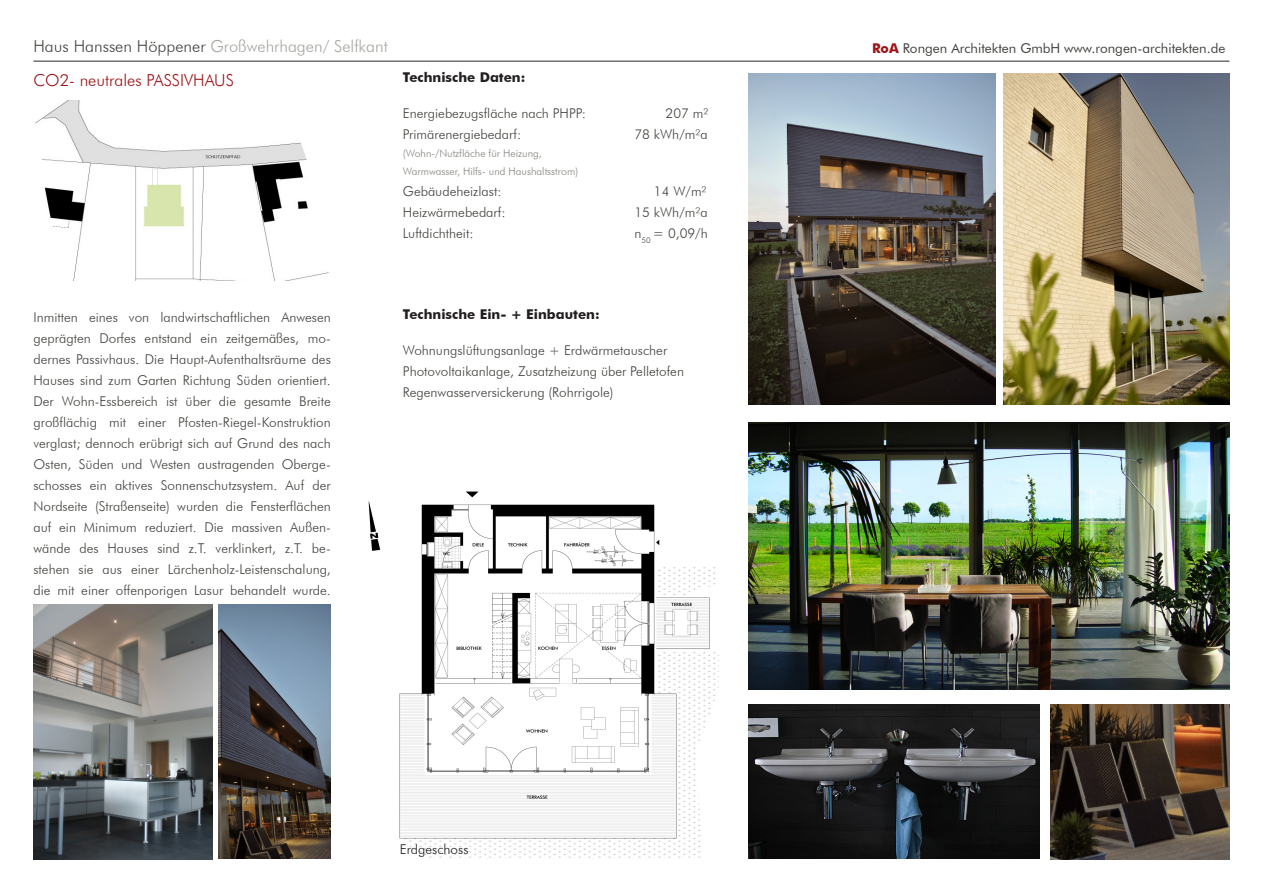
<style>
.page{position:relative;width:1263px;height:893px;background:#fff}
.page>*{position:absolute;margin:0;border:0;box-sizing:border-box;transform-origin:0 0}
.t1{font:300 16.5px "Futura BT";color:#a6a6a0}
.t2{font:300 16.5px "Futura BT";color:#9c1418}
.t3{font:300 13.5px/21px "Futura BT";color:#42413d;text-align:justify}
.t4{font:13.5px "Futura BT";color:#42413d}
.t5{font:700 13.5px "Futura BT";color:#231f20}
.t6{font:300 13.5px "Futura BT";color:#231f20}
.t7{font:300 10.5px "Futura BT";color:#81817c}
.s1{color:#454541}
.s2{font-weight:700;color:#9c1418}
</style>
<div class="page">
<hr style="left:33px;top:61px;width:1196px;height:1px;background:#42413d">
<img style="left:35px;top:101px;width:294px;height:179px">
<img style="left:368px;top:492px;width:348px;height:366px">
<img style="left:33px;top:604px;width:179px;height:255px">
<img style="left:749px;top:704px;width:291px;height:154px">
<img style="left:749px;top:74px;width:246px;height:330px">
<img style="left:749px;top:422px;width:480px;height:268px">
<img style="left:1051px;top:704px;width:178px;height:155px">
<img style="left:1003px;top:74px;width:226px;height:330px">
<img style="left:219px;top:604px;width:112px;height:254px">
<p class="t1" style="left:33px;top:36px;width:356px"><span class="s1">Haus Hanssen Höppener</span> Großwehrhagen/ Selfkant</p>
<p class="t4" style="left:872px;top:40px;width:355px"><span class="s2">RoA</span> Rongen Architekten GmbH www.rongen-architekten.de</p>
<p class="t2" style="left:33px;top:70px;width:202px">CO2- neutrales PASSIVHAUS</p>
<p class="t5" style="left:403px;top:69px;width:124px">Technische Daten:</p>
<p class="t3" style="left:403px;top:103px;width:185px">Energiebezugsfläche nach PHPP:</p>
<p class="t3" style="left:666px;top:103px;width:44px">207 m²</p>
<p class="t3" style="left:403px;top:124px;width:120px">Primärenergiebedarf:</p>
<p class="t3" style="left:634px;top:124px;width:75px">78 kWh/m²a</p>
<p class="t7" style="left:403px;top:147px;width:140px">(Wohn-/Nutzfläche für Heizung,</p>
<p class="t7" style="left:403px;top:165px;width:177px">Warmwasser, Hilfs- und Haushaltsstrom)</p>
<p class="t3" style="left:403px;top:181px;width:100px">Gebäudeheizlast:</p>
<p class="t3" style="left:654px;top:181px;width:54px">14 W/m²</p>
<p class="t3" style="left:403px;top:202px;width:104px">Heizwärmebedarf:</p>
<p class="t3" style="left:634px;top:202px;width:75px">15 kWh/m²a</p>
<p class="t3" style="left:403px;top:223px;width:72px">Luftdichtheit:</p>
<p class="t3" style="left:634px;top:223px;width:75px">n<sub>50</sub> = 0,09/h</p>
<p class="t3" style="left:33px;top:307px;width:299px">Inmitten eines von landwirtschaftlichen Anwesen geprägten Dorfes entstand ein zeitgemäßes, mo&shy;dernes Passivhaus. Die Haupt-Aufenthaltsräume des Hauses sind zum Garten Richtung Süden orientiert.<br>Der Wohn-Essbereich ist über die gesamte Breite großflächig mit einer Pfosten-Riegel-Konstruktion verglast; dennoch erübrigt sich auf Grund des nach Osten, Süden und Westen austragenden Oberge&shy;schosses ein aktives Sonnenschutzsystem. Auf der Nordseite (Straßenseite) wurden die Fensterflächen auf ein Minimum reduziert. Die massiven Außen&shy;wände des Hauses sind z.T. verklinkert, z.T. be&shy;stehen sie aus einer Lärchenholz-Leistenschalung, die mit einer offenporigen Lasur behandelt wurde.</p>
<p class="t5" style="left:403px;top:306px;width:198px">Technische Ein- + Einbauten:</p>
<p class="t3" style="left:403px;top:340px;width:266px">Wohnungslüftungsanlage + Erdwärmetauscher</p>
<p class="t3" style="left:403px;top:361px;width:283px">Photovoltaikanlage, Zusatzheizung über Pelletofen</p>
<p class="t3" style="left:403px;top:382px;width:212px">Regenwasserversickerung (Rohrrigole)</p>
<p class="t6" style="left:400px;top:841px;width:70px">Erdgeschoss</p>
</div>
